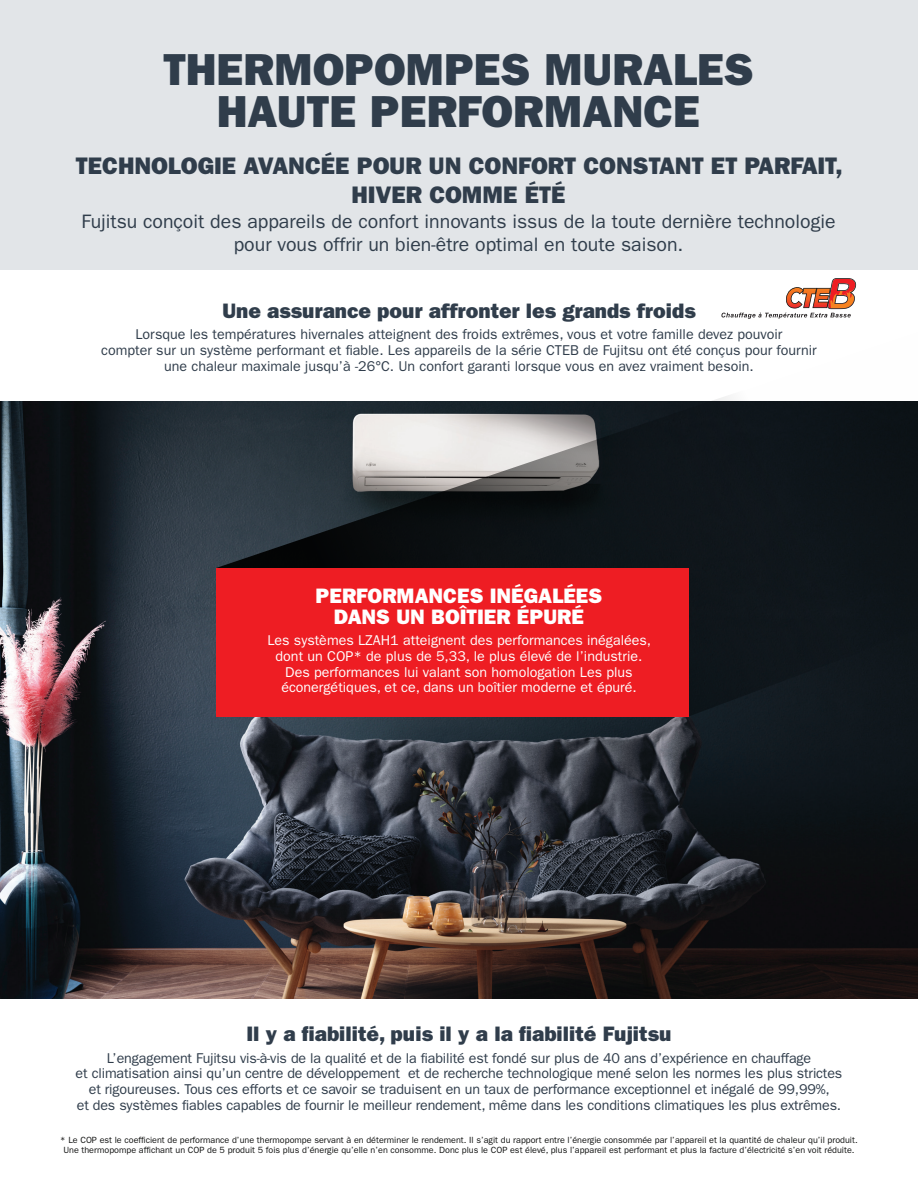
<style>
.page{position:relative;width:918px;height:1188px;background:#fff}
.page>*{position:absolute;margin:0;border:0;box-sizing:border-box;transform-origin:0 0}
.Titre{font:45px "ITC Franklin Gothic Std Hvy";color:#303d4b}
.t1{font:24px/28.8px "ITC Franklin Gothic Std Hvy";color:#303d4b;text-align:center}
.sous-titre_centré{font:21px "ITC Franklin Gothic Std Hvy";color:#303d4b}
.sous-titre_centré-2{font:21px/21px "ITC Franklin Gothic Std Hvy";color:#fff;text-align:center}
.t2{font:19.5px/22.5px "ITC Franklin Gothic Std";color:#303d4b;text-align:center}
.texte_centré{font:14.25px/15.8px "ITC Franklin Gothic Std";letter-spacing:-.01em;color:#303d4b;text-align:center}
.texte_centré-2{font:14.25px/15.8px "ITC Franklin Gothic Std";color:#fff;text-align:center}
.note{font:9px/9.8px "ITC Franklin Gothic Std";color:#121312;text-align:center}
</style>
<div class="page">
<img style="left:0;top:401px;width:918px;height:597px">
<div style="left:0;top:0;width:918px;height:270px;background:#e2e5e8"></div>
<hr style="left:917px;top:817px;width:1px;height:229px;background:#e2e5e8">
<svg style="left:216px;top:396px;width:702px;height:321px;background:#2d3337"></svg>
<div style="left:216px;top:568px;width:472px;height:149px;background:#ee1d23"></div>
<svg style="left:721px;top:278px;width:135px;height:41px"></svg>
<p class="Titre" style="left:163px;top:43px;width:592px">THERMOPOMPES MURALES</p>
<p class="Titre" style="left:217px;top:85px;width:485px">HAUTE PERFORMANCE</p>
<p class="t1" style="left:76px;top:151px;width:768px">TECHNOLOGIE AVANCÉE POUR UN CONFORT CONSTANT ET PARFAIT,<br>HIVER COMME ÉTÉ</p>
<p class="t2" style="left:82px;top:211px;width:756px">Fujitsu conçoit des appareils de confort innovants issus de la toute dernière technologie pour vous offrir un bien-être optimal en toute saison.</p>
<p class="sous-titre_centré" style="left:222px;top:299px;width:475px">Une assurance pour affronter les grands froids</p>
<p class="texte_centré" style="left:101px;top:327px;width:717px">Lorsque les températures hivernales atteignent des froids extrêmes, vous et votre famille devez pouvoir<br>compter sur un système performant et fiable. Les appareils de la série CTEB de Fujitsu ont été conçus pour fournir une chaleur maximale jusqu’à -26°C. Un confort garanti lorsque vous en avez vraiment besoin.</p>
<p class="sous-titre_centré-2" style="left:316px;top:585px;width:288px">PERFORMANCES INÉGALÉES<br>DANS UN BOÎTIER ÉPURÉ</p>
<p class="texte_centré-2" style="left:267px;top:633px;width:385px">Les systèmes LZAH1 atteignent des performances inégalées, dont un COP* de plus de 5,33, le plus élevé de l’industrie.<br>Des performances lui valant son homologation Les plus éconergétiques, et ce, dans un boîtier moderne et épuré.</p>
<p class="sous-titre_centré" style="left:246px;top:1022px;width:427px">Il y a fiabilité, puis il y a la fiabilité Fujitsu</p>
<p class="texte_centré" style="left:76px;top:1050px;width:768px">L’engagement Fujitsu vis-à-vis de la qualité et de la fiabilité est fondé sur plus de 40 ans d’expérience en chauffage<br>et climatisation ainsi qu’un centre de développement et de recherche technologique mené selon les normes les plus strictes et rigoureuses. Tous ces efforts et ce savoir se traduisent en un taux de performance exceptionnel et inégalé de 99,99%,<br>et des systèmes fiables capables de fournir le meilleur rendement, même dans les conditions climatiques les plus extrêmes.</p>
<p class="note" style="left:60px;top:1135px;width:799px">* Le COP est le coefficient de performance d’une thermopompe servant à en déterminer le rendement. Il s’agit du rapport entre l’énergie consommée par l’appareil et la quantité de chaleur qu’il produit.<br>Une thermopompe affichant un COP de 5 produit 5 fois plus d’énergie qu’elle n’en consomme. Donc plus le COP est élevé, plus l’appareil est performant et plus la facture d’électricité s’en voit réduite.</p>
</div>
